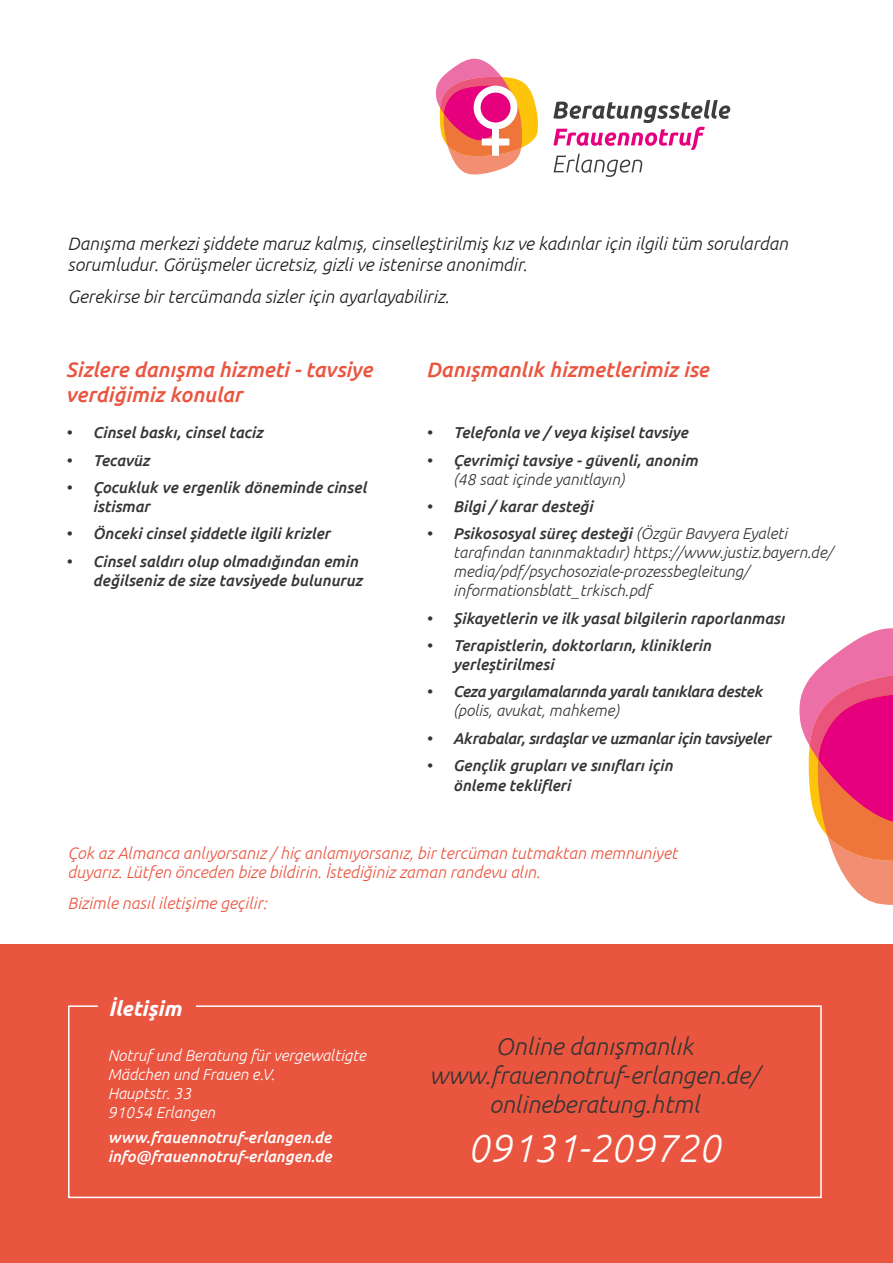
<style>
.page{position:relative;width:893px;height:1263px;background:#fff}
.page>*{position:absolute;margin:0;border:0;box-sizing:border-box;transform-origin:0 0}
.t1{font:italic 300 39px "Ubuntu";color:#fff}
.t2{font:italic 300 24.15px/29px "Ubuntu";color:#343433;text-align:center}
.t3{font:italic 500 21px/25.5px "Ubuntu";color:#ea5540}
.t4{font:italic 700 21px "Ubuntu";color:#fff}
.t5{font:italic 300 18px/21.6px "Ubuntu";color:#1d1d1b}
.t6{font:italic 300 16.5px/19.8px "Ubuntu";color:#ea5540}
.t7{font:italic 500 15.75px/18.9px "Ubuntu";color:#343433}
.t8{font:italic 300 15.75px/18.9px "Ubuntu";color:#343433}
.t9{font:italic 500 15.75px/18.9px "Ubuntu";letter-spacing:-.02em;color:#343433}
.t10{font:italic 300 15.75px/18.9px "Ubuntu";color:#fff}
.t11{font:italic 500 15.75px "Ubuntu";color:#fff}
.s1{font-weight:300}
.s2{font-weight:500}
</style>
<div class="page">
<div style="left:0;top:944px;width:893px;height:319px;background:#ea5540"></div>
<svg style="left:799px;top:628px;width:94px;height:277px"></svg>
<svg style="left:553px;top:100px;width:177px;height:77px"></svg>
<svg style="left:435px;top:59px;width:103px;height:115px"></svg>
<div style="left:68px;top:1005px;width:754px;height:193px;border:2px solid #fff"></div>
<div style="left:98px;top:988px;width:98px;height:42px;background:#ea5540"></div>
<p class="t5" style="left:68px;top:232px;width:722px">Danışma merkezi şiddete maruz kalmış, cinselleştirilmiş kız ve kadınlar için ilgili tüm sorulardan sorumludur. Görüşmeler ücretsiz, gizli ve istenirse anonimdir.</p>
<p class="t5" style="left:68px;top:286px;width:383px">Gerekirse bir tercümanda sizler için ayarlayabiliriz.</p>
<p class="t3" style="left:66px;top:356px;width:308px">Sizlere danışma hizmeti - tavsiye verdiğimiz konular</p>
<p class="t7" style="left:66px;top:423px;width:198px">• Cinsel baskı, cinsel taciz</p>
<p class="t7" style="left:66px;top:450px;width:85px">• Tecavüz</p>
<p class="t7" style="left:93px;top:478px;width:275px;text-indent:-27px">• Çocukluk ve ergenlik döneminde cinsel istismar</p>
<p class="t7" style="left:66px;top:524px;width:266px">• Önceki cinsel şiddetle ilgili krizler</p>
<p class="t7" style="left:66px;top:551px;width:298px;text-align:right">• Cinsel saldırı olup olmadığından emin değilseniz de size tavsiyede bulunuruz</p>
<p class="t3" style="left:426px;top:356px;width:284px">Danışmanlık hizmetlerimiz ise</p>
<p class="t7" style="left:426px;top:423px;width:263px">• Telefonla ve / veya kişisel tavsiye</p>
<p class="t7" style="left:453px;top:450px;width:246px;text-indent:-27px">• Çevrimiçi tavsiye - güvenli, anonim <span class="s1">(48 saat içinde yanıtlayın)</span></p>
<p class="t7" style="left:426px;top:496px;width:168px">• Bilgi / karar desteği</p>
<p class="t8" style="left:453px;top:524px;width:381px;text-indent:-27px"><span class="s2">• Psikososyal süreç desteği</span> (Özgür Bavyera Eyaleti tarafından tanınmaktadır) https://www.justiz.bayern.de/ media/pdf/psychosoziale-prozessbegleitung/ informationsblatt_trkisch.pdf</p>
<p class="t7" style="left:426px;top:608px;width:360px">• Şikayetlerin ve ilk yasal bilgilerin raporlanması</p>
<p class="t7" style="left:453px;top:635px;width:259px;text-indent:-27px">• Terapistlerin, doktorların, kliniklerin yerleştirilmesi</p>
<p class="t9" style="left:453px;top:682px;width:311px;text-indent:-27px">• Ceza yargılamalarında yaralı tanıklara destek <span class="s1">(polis, avukat, mahkeme)</span></p>
<p class="t9" style="left:426px;top:728px;width:346px">• Akrabalar, sırdaşlar ve uzmanlar için tavsiyeler</p>
<p class="t7" style="left:453px;top:755px;width:221px;line-height:19.8px;text-indent:-27px">• Gençlik grupları ve sınıfları için önleme teklifleri</p>
<p class="t6" style="left:68px;top:842px;width:611px">Çok az Almanca anlıyorsanız / hiç anlamıyorsanız, bir tercüman tutmaktan memnuniyet duyarız. Lütfen önceden bize bildirin. İstediğiniz zaman randevu alın.</p>
<p class="t6" style="left:68px;top:892px;width:201px">Bizimle nasıl iletişime geçilir:</p>
<p class="t4" style="left:108px;top:995px;width:74px">İletişim</p>
<p class="t10" style="left:108px;top:1045px;width:260px">Notruf und Beratung für vergewaltigte<br>Mädchen und Frauen e.V.</p>
<p class="t10" style="left:108px;top:1083px;width:85px">Hauptstr. 33</p>
<p class="t10" style="left:108px;top:1102px;width:109px">91054 Erlangen</p>
<p class="t11" style="left:108px;top:1127px;width:225px">www.frauennotruf-erlangen.de</p>
<p class="t11" style="left:108px;top:1146px;width:226px">info@frauennotruf-erlangen.de</p>
<p class="t2" style="left:429px;top:1031px;width:331px">Online danışmanlık www.frauennotruf-erlangen.de/ onlineberatung.html</p>
<p class="t1" style="left:468px;top:1124px;width:254px">09131-209720</p>
</div>
